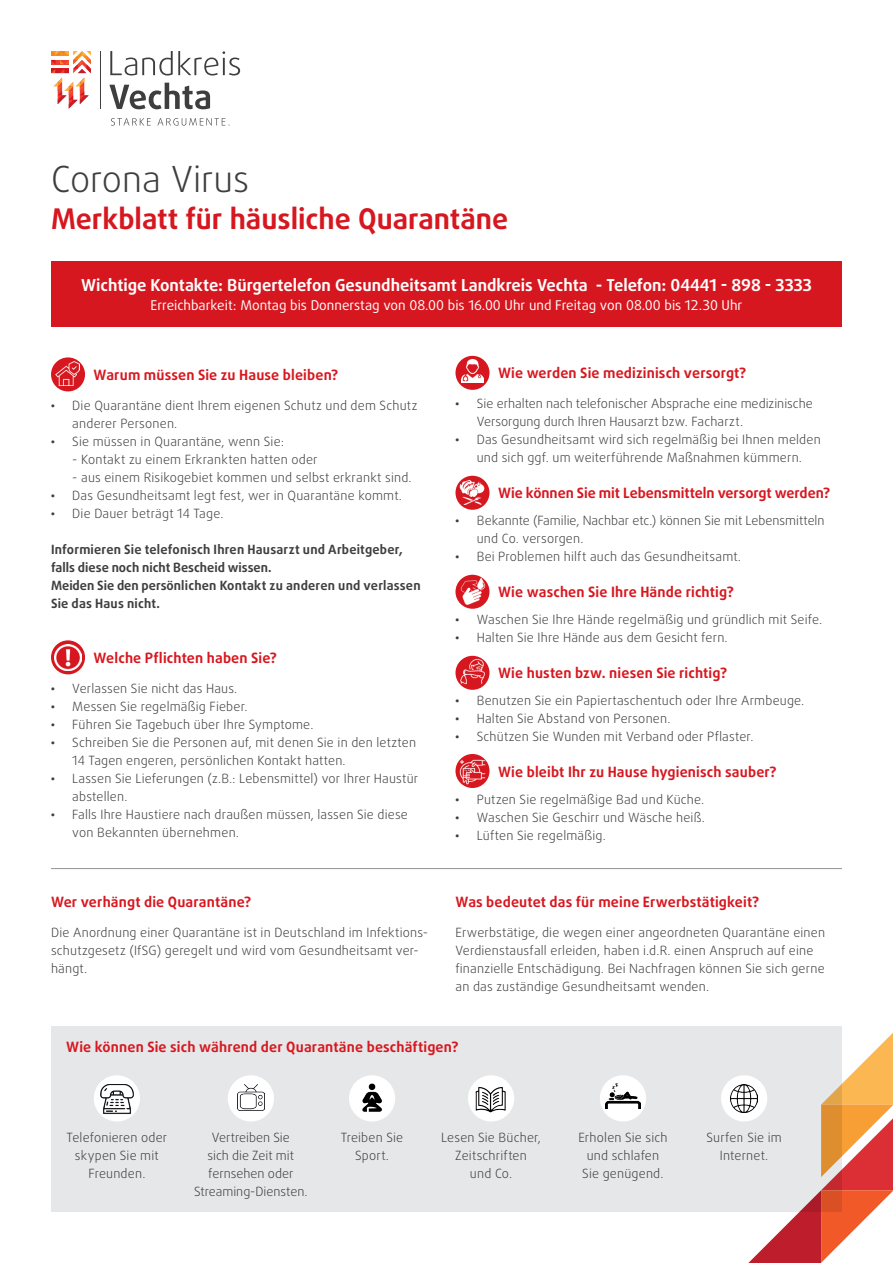
<style>
.page{position:relative;width:893px;height:1263px;background:#fff}
.page>*{position:absolute;margin:0;border:0;box-sizing:border-box;transform-origin:0 0}
.t1{font:300 36px "Daxline Pro";color:#3e3e3f}
.t2{font:700 28.5px "Daxline Pro";color:#d7171f}
.t3{font:700 16.5px "Daxline Pro";color:#fff}
.t4{font:700 14.25px "Daxline Pro";letter-spacing:.01em;color:#d7171f}
.t5{font:13.5px "Daxline Pro";color:#fff}
.t6{font:300 12.75px/18px "Daxline Pro";letter-spacing:.015em;color:#3e3e3f;text-align:center}
.t7{font:700 12.75px/18px "Daxline Pro";letter-spacing:.01em;color:#3e3e3f}
.s1{font-weight:900}
</style>
<div class="page">
<div style="left:51px;top:1026px;width:791px;height:186px;background:#e6e7e9"></div>
<div style="left:51px;top:261px;width:791px;height:66px;background:#d7171f"></div>
<svg style="left:110px;top:51px;width:130px;height:25px"></svg>
<svg style="left:109px;top:83px;width:101px;height:26px"></svg>
<svg style="left:51px;top:51px;width:40px;height:58px"></svg>
<svg style="left:111px;top:118px;width:40px;height:8px"></svg>
<svg style="left:157px;top:118px;width:73px;height:8px"></svg>
<hr style="left:100px;top:51px;width:1px;height:58px;background:#3e3e3f">
<svg style="left:455px;top:356px;width:34px;height:34px"></svg>
<div style="left:51px;top:357px;width:34px;height:34px;background:#d7171f;border-radius:50%"></div>
<svg style="left:51px;top:640px;width:34px;height:34px"></svg>
<div style="left:455px;top:476px;width:34px;height:34px;background:#d7171f;border-radius:50%"></div>
<div style="left:455px;top:575px;width:34px;height:34px;background:#d7171f;border-radius:50%"></div>
<div style="left:455px;top:656px;width:34px;height:34px;background:#d7171f;border-radius:50%"></div>
<svg style="left:455px;top:754px;width:34px;height:34px"></svg>
<img style="left:462px;top:359px;width:21px;height:23px">
<img style="left:55px;top:362px;width:24px;height:24px">
<img style="left:460px;top:480px;width:24px;height:25px">
<img style="left:459px;top:578px;width:27px;height:27px">
<img style="left:459px;top:657px;width:27px;height:28px">
<img style="left:460px;top:759px;width:25px;height:25px">
<img style="left:55px;top:644px;width:26px;height:27px">
<div style="left:94px;top:1075px;width:46px;height:46px;background:#fff;border-radius:50%"></div>
<div style="left:600px;top:1075px;width:46px;height:46px;background:#fff;border-radius:50%"></div>
<div style="left:228px;top:1075px;width:46px;height:46px;background:#fff;border-radius:50%"></div>
<div style="left:721px;top:1075px;width:46px;height:46px;background:#fff;border-radius:50%"></div>
<div style="left:468px;top:1075px;width:46px;height:46px;background:#fff;border-radius:50%"></div>
<img style="left:100px;top:1084px;width:34px;height:30px">
<img style="left:606px;top:1083px;width:34px;height:26px">
<img style="left:237px;top:1084px;width:28px;height:27px">
<img style="left:730px;top:1085px;width:11px;height:27px">
<div style="left:349px;top:1075px;width:46px;height:46px;background:#fff;border-radius:50%"></div>
<img style="left:352px;top:1075px;width:40px;height:40px">
<img style="left:474px;top:1082px;width:34px;height:34px">
<hr style="left:51px;top:868px;width:791px;height:1px;background:#939598">
<svg style="left:741px;top:1033px;width:152px;height:230px"></svg>
<h1 class="t1" style="left:51px;top:155px;width:200px">Corona Virus</h1>
<h2 class="t2" style="left:51px;top:200px;width:459px">Merkblatt für häusliche Quarantäne</h2>
<p class="t3" style="left:81px;top:274px;width:732px">Wichtige Kontakte: Bürgertelefon Gesundheitsamt Landkreis Vechta - Telefon: 04441 - 898 - 3333</p>
<p class="t5" style="left:151px;top:296px;width:593px">Erreichbarkeit: Montag bis Donnerstag von 08.00 bis 16.00 Uhr und Freitag von 08.00 bis 12.30 Uhr</p>
<p class="t4" style="left:94px;top:365px;width:246px">Warum müssen Sie zu Hause bleiben?</p>
<p class="t6" style="left:51px;top:396px;width:368px"><span class="s1">·</span> Die Quarantäne dient Ihrem eigenen Schutz und dem Schutz</p>
<p class="t6" style="left:72px;top:414px;width:107px">anderer Personen.</p>
<p class="t6" style="left:51px;top:432px;width:235px"><span class="s1">·</span> Sie müssen in Quarantäne, wenn Sie:</p>
<p class="t6" style="left:72px;top:450px;width:247px">- Kontakt zu einem Erkrankten hatten oder</p>
<p class="t6" style="left:51px;top:468px;width:362px;text-align:left;text-indent:21px">- aus einem Risikogebiet kommen und selbst erkrankt sind. <span class="s1">·</span> Das Gesundheitsamt legt fest, wer in Quarantäne kommt.<br><span class="s1">·</span> Die Dauer beträgt 14 Tage.</p>
<p class="t7" style="left:51px;top:540px;width:371px">Informieren Sie telefonisch Ihren Hausarzt und Arbeitgeber, falls diese noch nicht Bescheid wissen.<br>Meiden Sie den persönlichen Kontakt zu anderen und verlassen Sie das Haus nicht.</p>
<p class="t4" style="left:94px;top:649px;width:185px">Welche Pflichten haben Sie?</p>
<p class="t6" style="left:51px;top:680px;width:188px"><span class="s1">·</span> Verlassen Sie nicht das Haus.</p>
<p class="t6" style="left:51px;top:698px;width:198px"><span class="s1">·</span> Messen Sie regelmäßig Fieber.</p>
<p class="t6" style="left:51px;top:716px;width:264px"><span class="s1">·</span> Führen Sie Tagebuch über Ihre Symptome.</p>
<p class="t6" style="left:51px;top:734px;width:367px"><span class="s1">·</span> Schreiben Sie die Personen auf, mit denen Sie in den letzten</p>
<p class="t6" style="left:72px;top:752px;width:275px">14 Tagen engeren, persönlichen Kontakt hatten.</p>
<p class="t6" style="left:51px;top:770px;width:369px"><span class="s1">·</span> Lassen Sie Lieferungen (z.B.: Lebensmittel) vor Ihrer Haustür</p>
<p class="t6" style="left:72px;top:788px;width:57px">abstellen.</p>
<p class="t6" style="left:51px;top:806px;width:358px"><span class="s1">·</span> Falls Ihre Haustiere nach draußen müssen, lassen Sie diese</p>
<p class="t6" style="left:72px;top:824px;width:168px">von Bekannten übernehmen.</p>
<p class="t4" style="left:51px;top:892px;width:202px">Wer verhängt die Quarantäne?</p>
<p class="t6" style="left:51px;top:923px;width:379px;text-align:left">Die Anordnung einer Quarantäne ist in Deutschland im Infektions&shy;schutzgesetz (IfSG) geregelt und wird vom Gesundheitsamt ver&shy;hängt.</p>
<p class="t4" style="left:498px;top:363px;width:250px">Wie werden Sie medizinisch versorgt?</p>
<p class="t6" style="left:455px;top:395px;width:359px"><span class="s1">·</span> Sie erhalten nach telefonischer Absprache eine medizinische</p>
<p class="t6" style="left:477px;top:413px;width:268px">Versorgung durch Ihren Hausarzt bzw. Facharzt.</p>
<p class="t6" style="left:455px;top:431px;width:367px"><span class="s1">·</span> Das Gesundheitsamt wird sich regelmäßig bei Ihnen melden</p>
<p class="t6" style="left:477px;top:449px;width:327px">und sich ggf. um weiterführende Maßnahmen kümmern.</p>
<p class="t4" style="left:498px;top:483px;width:334px">Wie können Sie mit Lebensmitteln versorgt werden?</p>
<p class="t6" style="left:455px;top:512px;width:371px"><span class="s1">·</span> Bekannte (Familie, Nachbar etc.) können Sie mit Lebensmitteln</p>
<p class="t6" style="left:477px;top:530px;width:108px">und Co. versorgen.</p>
<p class="t6" style="left:455px;top:548px;width:287px"><span class="s1">·</span> Bei Problemen hilft auch das Gesundheitsamt.</p>
<p class="t4" style="left:498px;top:582px;width:237px">Wie waschen Sie Ihre Hände richtig?</p>
<p class="t6" style="left:455px;top:611px;width:368px;text-align:left"><span class="s1">·</span> Waschen Sie Ihre Hände regelmäßig und gründlich mit Seife. <span class="s1">·</span> Halten Sie Ihre Hände aus dem Gesicht fern.</p>
<p class="t4" style="left:498px;top:663px;width:231px">Wie husten bzw. niesen Sie richtig?</p>
<p class="t6" style="left:455px;top:692px;width:350px;text-align:left"><span class="s1">·</span> Benutzen Sie ein Papiertaschentuch oder Ihre Armbeuge. <span class="s1">·</span> Halten Sie Abstand von Personen.<br><span class="s1">·</span> Schützen Sie Wunden mit Verband oder Pflaster.</p>
<p class="t4" style="left:498px;top:762px;width:280px">Wie bleibt Ihr zu Hause hygienisch sauber?</p>
<p class="t6" style="left:455px;top:791px;width:251px;text-align:justify"><span class="s1">·</span> Putzen Sie regelmäßige Bad und Küche. <span class="s1">·</span> Waschen Sie Geschirr und Wäsche heiß. <span class="s1">·</span> Lüften Sie regelmäßig.</p>
<p class="t4" style="left:455px;top:892px;width:305px">Was bedeutet das für meine Erwerbstätigkeit?</p>
<p class="t6" style="left:455px;top:923px;width:371px;text-align:left">Erwerbstätige, die wegen einer angeordneten Quarantäne einen Verdienstausfall erleiden, haben i.d.R. einen Anspruch auf eine finanzielle Entschädigung. Bei Nachfragen können Sie sich gerne an das zuständige Gesundheitsamt wenden.</p>
<p class="t4" style="left:66px;top:1037px;width:394px">Wie können Sie sich während der Quarantäne beschäftigen?</p>
<p class="t6" style="left:67px;top:1128px;width:102px">Telefonieren oder skypen Sie mit<br>Freunden.</p>
<p class="t6" style="left:578px;top:1128px;width:91px">Erholen Sie sich und schlafen<br>Sie genügend.</p>
<p class="t6" style="left:194px;top:1128px;width:115px">Vertreiben Sie<br>sich die Zeit mit fernsehen oder<br>Streaming-Diensten.</p>
<p class="t6" style="left:706px;top:1128px;width:77px">Surfen Sie im<br>Internet.</p>
<p class="t6" style="left:341px;top:1128px;width:64px">Treiben Sie<br>Sport.</p>
<p class="t6" style="left:441px;top:1128px;width:101px">Lesen Sie Bücher,<br>Zeitschriften<br>und Co.</p>
</div>
